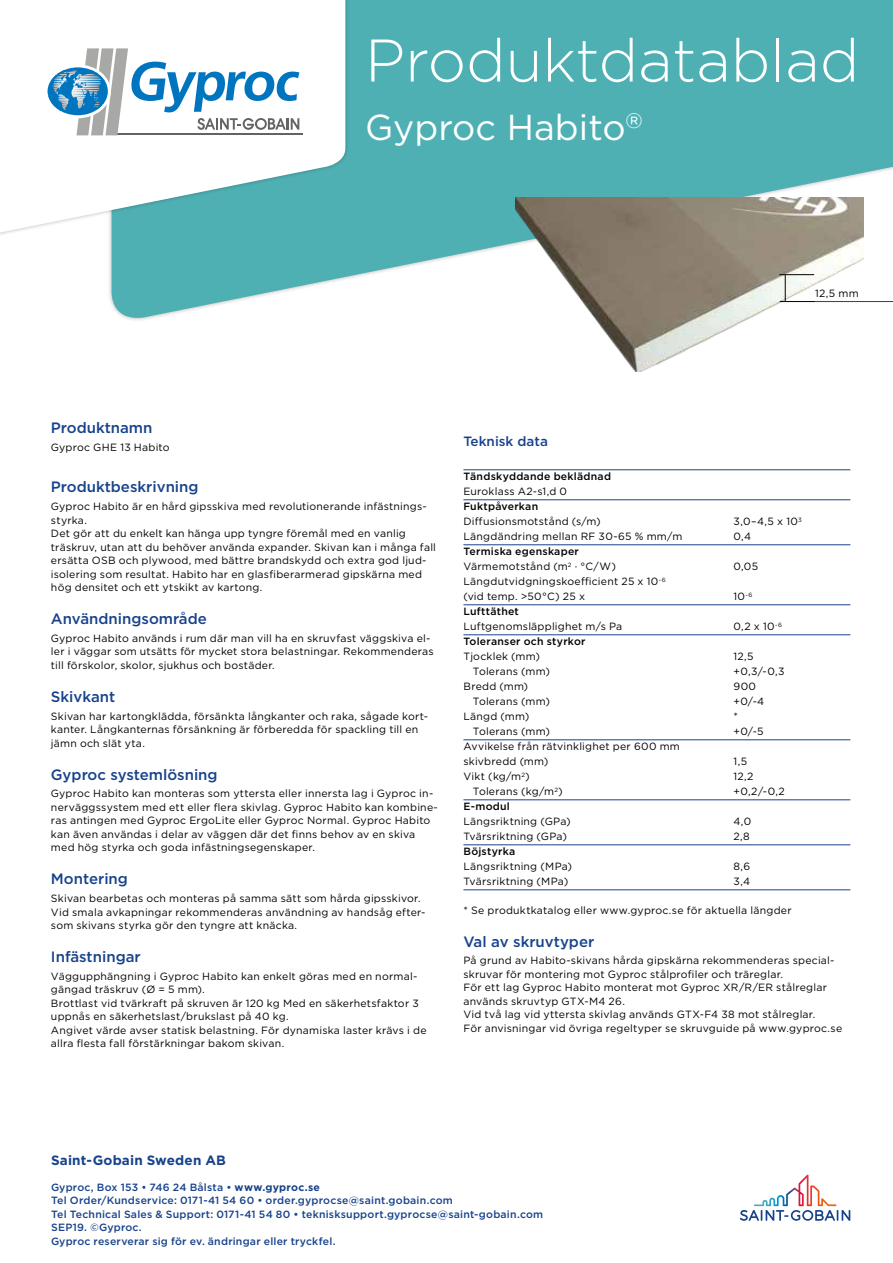
<style>
.page{position:relative;width:893px;height:1263px;background:#fff}
.page>*{position:absolute;margin:0;border:0;box-sizing:border-box;transform-origin:0 0}
.t1{font:300 60px "Gotham";color:#fff}
.t2{font:36px "Gotham";color:#fff}
.t3{font:500 15px "Gotham";color:#17428b}
.t4{font:700 13.5px "Gotham";letter-spacing:.01em;color:#17428b}
.t5{font:500 13.5px "Gotham";color:#17428b}
.t6{font:10.5px/13.5px "Gotham";letter-spacing:.02em;color:#000}
.t7{font:500 10.5px/13.5px "Gotham";letter-spacing:.02em;color:#17428b}
.t8{font:500 10.5px "Gotham";letter-spacing:.025em;color:#000}
.s1{font-weight:500}
.s2{font-weight:700}
</style>
<div class="page">
<svg style="left:740px;top:1175px;width:111px;height:46px"></svg>
<svg style="left:110px;top:0;width:783px;height:320px;background:#67babe"></svg>
<svg style="left:0;top:0;width:345px;height:243px"></svg>
<hr style="left:117px;top:134px;width:185px;height:1px;background:#646363">
<svg style="left:48px;top:48px;width:251px;height:87px"></svg>
<img style="left:515px;top:198px;width:348px;height:174px">
<svg style="left:785px;top:275px;width:1px;height:26px"></svg>
<hr style="left:779px;top:274px;width:35px;height:1px;background:#000">
<hr style="left:780px;top:301px;width:35px;height:1px;background:#000">
<hr style="left:815px;top:301px;width:78px;height:1px;background:#17428b">
<hr style="left:463px;top:469px;width:387px;height:1px;background:#17428b">
<hr style="left:463px;top:499px;width:387px;height:1px;background:#17428b">
<hr style="left:463px;top:544px;width:387px;height:1px;background:#17428b">
<hr style="left:463px;top:604px;width:387px;height:1px;background:#17428b">
<hr style="left:463px;top:634px;width:387px;height:1px;background:#17428b">
<hr style="left:463px;top:739px;width:387px;height:1px;background:#17428b">
<hr style="left:463px;top:799px;width:387px;height:1px;background:#17428b">
<hr style="left:463px;top:844px;width:387px;height:1px;background:#17428b">
<hr style="left:463px;top:889px;width:387px;height:1px;background:#17428b">
<h1 class="t1" style="left:365px;top:22px;width:496px">Produktdatablad</h1>
<h2 class="t2" style="left:365px;top:104px;width:279px">Gyproc Habito<sup>®</sup></h2>
<p class="t6" style="left:815px;top:286px;width:45px">12,5 mm</p>
<h3 class="t3" style="left:51px;top:418px;width:103px">Produktnamn</h3>
<p class="t6" style="left:51px;top:440px;width:120px">Gyproc GHE 13 Habito</p>
<h3 class="t3" style="left:51px;top:477px;width:149px">Produktbeskrivning</h3>
<p class="t6" style="left:51px;top:499px;width:387px">Gyproc Habito är en hård gipsskiva med revolutionerande infästnings&shy;styrka.<br>Det gör att du enkelt kan hänga upp tyngre föremål med en vanlig träskruv, utan att du behöver använda expander. Skivan kan i många fall ersätta OSB och plywood, med bättre brandskydd och extra god ljud&shy;isolering som resultat. Habito har en glasfiberarmerad gipskärna med hög densitet och ett ytskikt av kartong.</p>
<h3 class="t3" style="left:51px;top:609px;width:157px">Användningsområde</h3>
<p class="t6" style="left:51px;top:631px;width:384px">Gyproc Habito används i rum där man vill ha en skruvfast väggskiva el&shy;ler i väggar som utsätts för mycket stora belastningar. Rekommenderas till förskolor, skolor, sjukhus och bostäder.</p>
<h3 class="t3" style="left:51px;top:687px;width:66px">Skivkant</h3>
<p class="t6" style="left:51px;top:709px;width:379px">Skivan har kartongklädda, försänkta långkanter och raka, sågade kort&shy;kanter. Långkanternas försänkning är förberedda för spackling till en jämn och slät yta.</p>
<h3 class="t3" style="left:51px;top:764px;width:168px">Gyproc systemlösning</h3>
<p class="t6" style="left:51px;top:787px;width:388px">Gyproc Habito kan monteras som yttersta eller innersta lag i Gyproc in&shy;nerväggssystem med ett eller flera skivlag. Gyproc Habito kan kombine&shy;ras antingen med Gyproc ErgoLite eller Gyproc Normal. Gyproc Habito kan även användas i delar av väggen där det finns behov av en skiva med hög styrka och goda infästningsegenskaper.</p>
<h3 class="t3" style="left:51px;top:869px;width:79px">Montering</h3>
<p class="t6" style="left:51px;top:891px;width:376px">Skivan bearbetas och monteras på samma sätt som hårda gipsskivor.<br>Vid smala avkapningar rekommenderas användning av handsåg efter&shy;som skivans styrka gör den tyngre att knäcka.</p>
<h3 class="t3" style="left:51px;top:947px;width:91px">Infästningar</h3>
<p class="t6" style="left:51px;top:969px;width:377px">Väggupphängning i Gyproc Habito kan enkelt göras med en normal&shy;gängad träskruv (Ø = 5 mm).<br>Brottlast vid tvärkraft på skruven är 120 kg Med en säkerhetsfaktor 3 uppnås en säkerhetslast/brukslast på 40 kg.<br>Angivet värde avser statisk belastning. För dynamiska laster krävs i de allra flesta fall förstärkningar bakom skivan.</p>
<p class="t5" style="left:463px;top:432px;width:86px">Teknisk data</p>
<p class="t8" style="left:463px;top:470px;width:149px">Tändskyddande beklädnad</p>
<p class="t6" style="left:463px;top:484px;width:105px">Euroklass A2-s1,d 0</p>
<p class="t8" style="left:463px;top:500px;width:76px">Fuktpåverkan</p>
<p class="t6" style="left:463px;top:514px;width:139px">Diffusionsmotstånd (s/m)</p>
<p class="t6" style="left:733px;top:514px;width:70px">3,0–4,5 x 10<sup>3</sup></p>
<p class="t6" style="left:463px;top:529px;width:220px">Längdändring mellan RF 30-65 % mm/m</p>
<p class="t6" style="left:733px;top:529px;width:19px">0,4</p>
<p class="t6" style="left:463px;top:544px;width:154px;line-height:15px"><span class="s1">Termiska egenskaper<br></span>Värmemotstånd (m<sup>2</sup> · °C/W)</p>
<p class="t6" style="left:733px;top:559px;width:26px">0,05</p>
<p class="t6" style="left:463px;top:574px;width:204px;line-height:15px">Längdutvidgningskoefficient 25 x 10<sup>-6 </sup>(vid temp. &gt;50°C) 25 x</p>
<p class="t6" style="left:733px;top:589px;width:20px">10<sup>-6</sup></p>
<p class="t8" style="left:463px;top:605px;width:57px">Lufttäthet</p>
<p class="t6" style="left:463px;top:619px;width:160px">Luftgenomsläpplighet m/s Pa</p>
<p class="t6" style="left:733px;top:619px;width:50px">0,2 x 10<sup>-6</sup></p>
<p class="t8" style="left:463px;top:635px;width:124px">Toleranser och styrkor</p>
<p class="t6" style="left:463px;top:649px;width:78px">Tjocklek (mm)</p>
<p class="t6" style="left:733px;top:649px;width:22px">12,5</p>
<p class="t6" style="left:473px;top:664px;width:78px">Tolerans (mm)</p>
<p class="t6" style="left:733px;top:664px;width:53px">+0,3/-0,3</p>
<p class="t6" style="left:463px;top:679px;width:66px">Bredd (mm)</p>
<p class="t6" style="left:733px;top:679px;width:24px">900</p>
<p class="t6" style="left:473px;top:694px;width:78px">Tolerans (mm)</p>
<p class="t6" style="left:733px;top:694px;width:32px">+0/-4</p>
<p class="t6" style="left:463px;top:709px;width:67px">Längd (mm)</p>
<p class="t6" style="left:733px;top:709px;width:6px">*</p>
<p class="t6" style="left:473px;top:724px;width:78px">Tolerans (mm)</p>
<p class="t6" style="left:733px;top:724px;width:32px">+0/-5</p>
<p class="t6" style="left:463px;top:739px;width:218px;line-height:15px">Avvikelse från rätvinklighet per 600 mm skivbredd (mm)</p>
<p class="t6" style="left:733px;top:754px;width:15px">1,5</p>
<p class="t6" style="left:463px;top:769px;width:68px">Vikt (kg/m<sup>2</sup>)</p>
<p class="t6" style="left:733px;top:769px;width:22px">12,2</p>
<p class="t6" style="left:473px;top:784px;width:91px">Tolerans (kg/m<sup>2</sup>)</p>
<p class="t6" style="left:733px;top:784px;width:53px">+0,2/-0,2</p>
<p class="t8" style="left:463px;top:800px;width:48px">E-modul</p>
<p class="t6" style="left:463px;top:814px;width:109px">Längsriktning (GPa)</p>
<p class="t6" style="left:733px;top:814px;width:19px">4,0</p>
<p class="t6" style="left:463px;top:829px;width:105px">Tvärsriktning (GPa)</p>
<p class="t6" style="left:733px;top:829px;width:18px">2,8</p>
<p class="t8" style="left:463px;top:845px;width:53px">Böjstyrka</p>
<p class="t6" style="left:463px;top:859px;width:110px">Längsriktning (MPa)</p>
<p class="t6" style="left:733px;top:859px;width:18px">8,6</p>
<p class="t6" style="left:463px;top:874px;width:106px">Tvärsriktning (MPa)</p>
<p class="t6" style="left:733px;top:874px;width:18px">3,4</p>
<p class="t6" style="left:463px;top:903px;width:330px">* Se produktkatalog eller www.gyproc.se för aktuella längder</p>
<h3 class="t3" style="left:463px;top:931px;width:132px">Val av skruvtyper</h3>
<p class="t6" style="left:463px;top:954px;width:380px">På grund av Habito-skivans hårda gipskärna rekommenderas special&shy;skruvar för montering mot Gyproc stålprofiler och träreglar.<br>För ett lag Gyproc Habito monterat mot Gyproc XR/R/ER stålreglar används skruvtyp GTX-M4 26.<br>Vid två lag vid yttersta skivlag används GTX-F4 38 mot stålreglar.<br>För anvisningar vid övriga regeltyper se skruvguide på www.gyproc.se</p>
<p class="t4" style="left:51px;top:1151px;width:176px">Saint-Gobain Sweden AB</p>
<p class="t7" style="left:51px;top:1180px;width:494px">Gyproc, Box 153 • 746 24 Bålsta • <span class="s2">www.gyproc.se<br></span>Tel Order/Kundservice: 0171-41 54 60 • order.gyprocse@saint.gobain.com<br>Tel Technical Sales &amp; Support: 0171-41 54 80 • teknisksupport.gyprocse@saint-gobain.com SEP19. ©Gyproc.<br>Gyproc reserverar sig för ev. ändringar eller tryckfel.</p>
</div>
